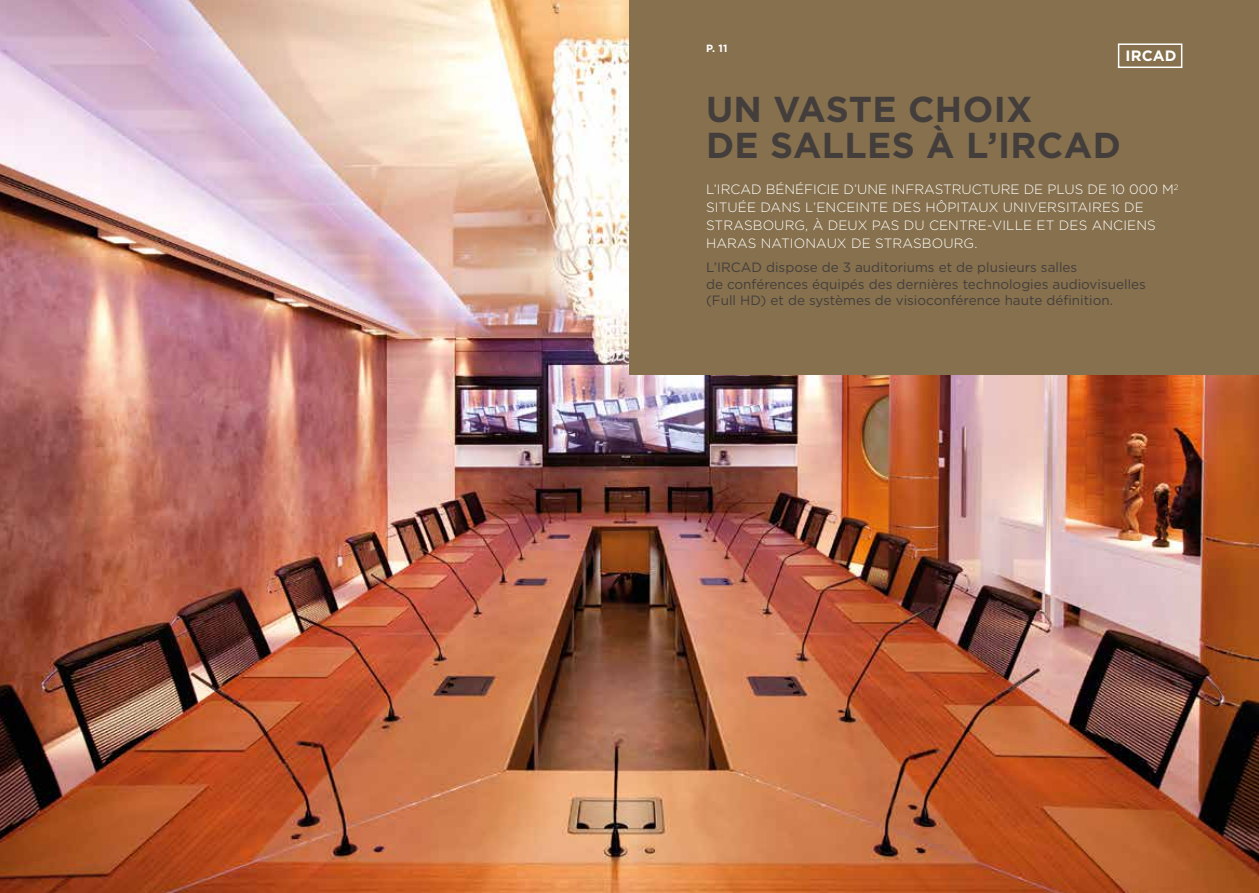
<style>
.page{position:relative;width:1259px;height:893px;background:#fff}
.page>*{position:absolute;margin:0;border:0;box-sizing:border-box;transform-origin:0 0}
.t1{font:700 36px/36px "Gotham";letter-spacing:.01em;color:#433e3c}
.t2{font:700 15px "Gotham";letter-spacing:.01em;color:#fff}
.t3{font:300 13.5px/18px "Gotham";letter-spacing:.01em;color:#fff}
.t4{font:13.5px/16.2px "Gotham";color:#433e3c}
.t5{font:700 10.5px "Gotham";color:#fff}
</style>
<div class="page">
<img style="left:0;top:0;width:1259px;height:893px">
<div style="left:629px;top:0;width:630px;height:374px;background:#86704d"></div>
<div style="left:1118px;top:43px;width:64px;height:25px;border:2px solid #fff"></div>
<p class="t5" style="left:706px;top:41px;width:23px">P. 11</p>
<p class="t2" style="left:1125px;top:46px;width:53px">IRCAD</p>
<h1 class="t1" style="left:706px;top:91px;width:416px">UN VASTE CHOIX<br>DE SALLES À L’IRCAD</h1>
<p class="t3" style="left:706px;top:180px;width:474px">L’IRCAD BÉNÉFICIE D’UNE INFRASTRUCTURE DE PLUS DE 10 000 M<sup>2<br></sup>SITUÉE DANS L’ENCEINTE DES HÔPITAUX UNIVERSITAIRES DE STRASBOURG, À DEUX PAS DU CENTRE-VILLE ET DES ANCIENS HARAS NATIONAUX DE STRASBOURG.</p>
<p class="t4" style="left:706px;top:259px;width:441px">L’IRCAD dispose de 3 auditoriums et de plusieurs salles<br>de conférences équipés des dernières technologies audiovisuelles (Full HD) et de systèmes de visioconférence haute définition.</p>
</div>
